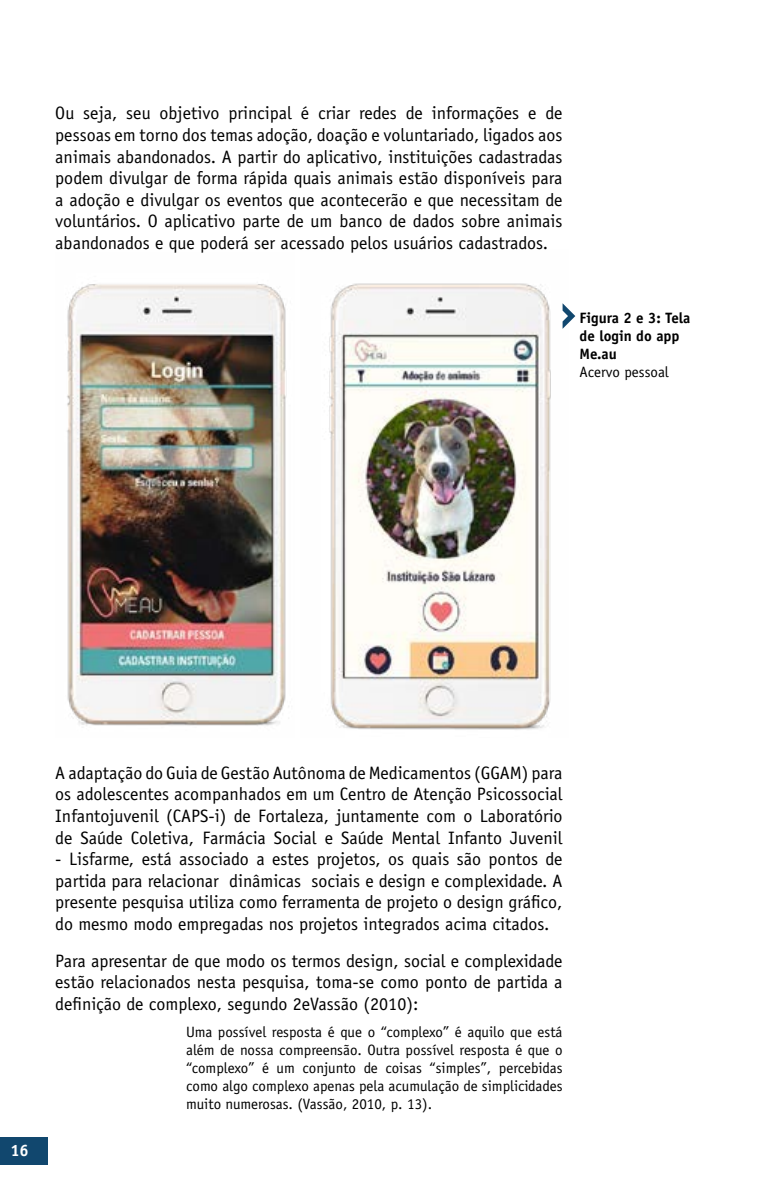
<style>
.page{position:relative;width:766px;height:1191px;background:#fff}
.page>*{position:absolute;margin:0;border:0;box-sizing:border-box;transform-origin:0 0}
.t1{font:18px/21.6px "Officina Sans Std";color:#000;text-align:justify}
.t2{font:700 16.5px "Officina Sans Std";color:#fff}
.t3{font:15px/18px "Officina Sans Std";color:#000;text-align:justify}
.t4{font:700 15px/18px "Officina Sans Std";color:#000}
</style>
<div class="page">
<div style="left:0;top:1137px;width:48px;height:27px;background:#11476e"></div>
<img style="left:67px;top:284px;width:220px;height:442px">
<img style="left:329px;top:283px;width:222px;height:447px">
<svg style="left:562px;top:303px;width:13px;height:26px"></svg>
<p class="t1" style="left:55px;top:102px;width:508px">Ou seja, seu objetivo principal é criar redes de informações e de pessoas em torno dos temas adoção, doação e voluntariado, ligados aos animais abandonados. A partir do aplicativo, instituições cadastradas podem divulgar de forma rápida quais animais estão disponíveis para a adoção e divulgar os eventos que acontecerão e que necessitam de voluntários. O aplicativo parte de um banco de dados sobre animais abandonados e que poderá ser acessado pelos usuários cadastrados.</p>
<p class="t4" style="left:579px;top:308px;width:112px">Figura 2 e 3: Tela de login do app<br>Me.au</p>
<p class="t3" style="left:579px;top:363px;width:91px">Acervo pessoal</p>
<p class="t2" style="left:10px;top:1140px;width:20px">16</p>
<p class="t1" style="left:55px;top:762px;width:508px">A adaptação do Guia de Gestão Autônoma de Medicamentos (GGAM) para os adolescentes acompanhados em um Centro de Atenção Psicossocial Infantojuvenil (CAPS-i) de Fortaleza, juntamente com o Laboratório de Saúde Coletiva, Farmácia Social e Saúde Mental Infanto Juvenil</p>
<p class="t1" style="left:55px;top:848px;width:508px">- Lisfarme, está associado a estes projetos, os quais são pontos de partida para relacionar dinâmicas sociais e design e complexidade. A presente pesquisa utiliza como ferramenta de projeto o design gráfico, do mesmo modo empregadas nos projetos integrados acima citados.</p>
<p class="t1" style="left:55px;top:949px;width:508px">Para apresentar de que modo os termos design, social e complexidade estão relacionados nesta pesquisa, toma-se como ponto de partida a definição de complexo, segundo 2eVassão (2010):</p>
<p class="t3" style="left:186px;top:1023px;width:378px">Uma possível resposta é que o “complexo” é aquilo que está além de nossa compreensão. Outra possível resposta é que o “complexo” é um conjunto de coisas “simples”, percebidas como algo complexo apenas pela acumulação de simplicidades muito numerosas. (Vassão, 2010, p. 13).</p>
</div>
